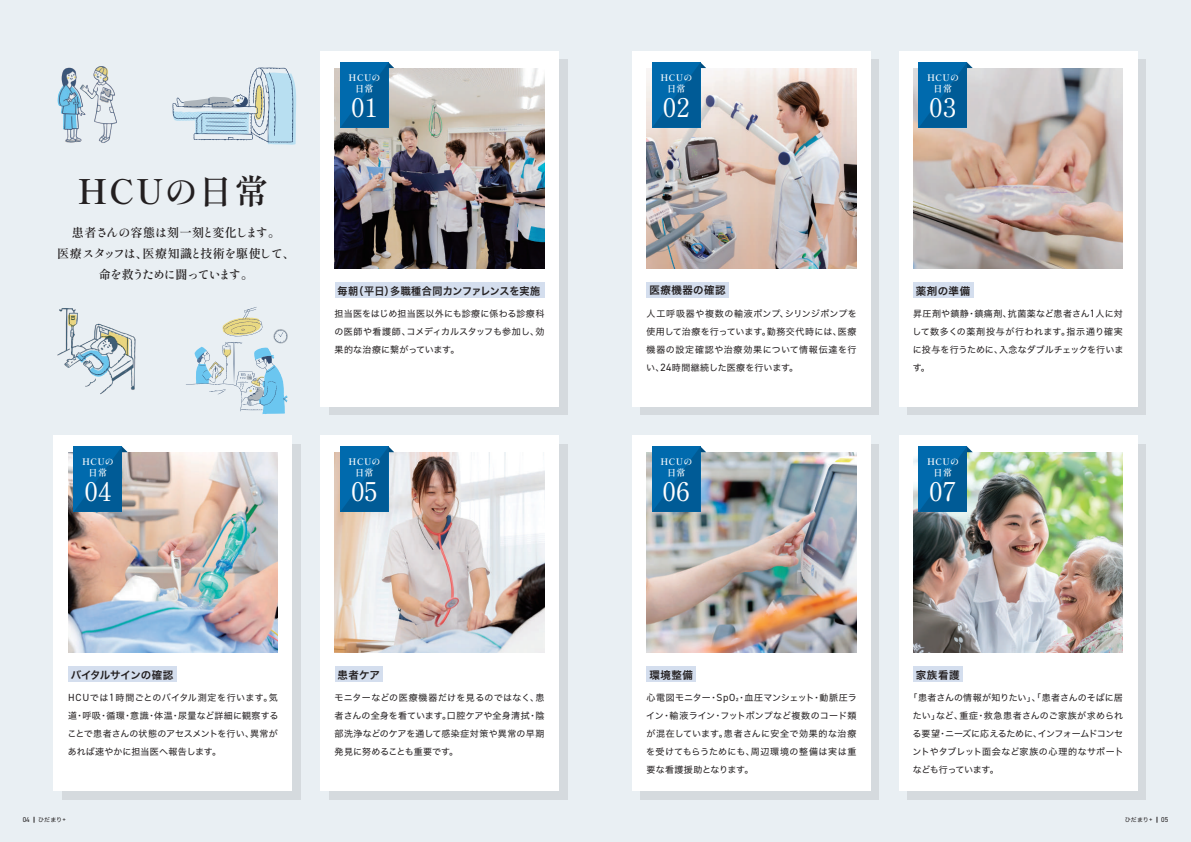
<style>
.page{position:relative;width:1191px;height:842px;background:#e9eff3}
.page>*{position:absolute;margin:0;border:0;box-sizing:border-box;transform-origin:0 0}
.t1{font:600 34px "Shippori Mincho";letter-spacing:.05em;color:#231f20}
.t2{font:26px "Shippori Mincho";color:#fff}
.t3{font:600 12px/21px "Shippori Mincho";letter-spacing:-.04em;color:#231f20;text-align:center}
.t4{font:10.5px "Hiragino Sans W6";letter-spacing:.03em;color:#231f20;scale:.96 1}
.t5{font:10.5px "Hiragino Sans W6";letter-spacing:.03em;color:#231f20}
.t6{font:10.5px "Hiragino Sans W6";letter-spacing:-.01em;color:#231f20}
.t7{font:10.5px "Hiragino Sans W6";letter-spacing:.05em;color:#231f20}
.t8{font:9px/18px "Hiragino Sans W4";letter-spacing:.02em;color:#231f20;text-align:justify}
.t9{font:600 9px/11px "Shippori Mincho";letter-spacing:.05em;color:#fff;text-align:center}
.t10{font:7px "DIN2014";color:#231f20}
.t11{font:6px "Hiragino Sans W4";letter-spacing:.02em;color:#231f20}
.s1{font-family:"DIN2014";font-size:10.6px}
.s2{font-family:"DIN2014";font-size:10.3px}
.s3{font-family:"DIN2014";font-size:7px}
.s4{font-family:"DIN2014";font-size:6.9px}
</style>
<div class="page">
<div style="left:329px;top:60px;width:238px;height:355px;background:linear-gradient(to right,#d5dade,#d5dade)"></div>
<div style="left:320px;top:51px;width:238px;height:356px;background:#fff"></div>
<svg style="left:907px;top:444px;width:238px;height:355px;fill:#d5dade"></svg>
<div style="left:899px;top:435px;width:238px;height:356px;background:#fff"></div>
<div style="left:641px;top:60px;width:238px;height:355px;background:linear-gradient(to right,#d5dade,#d5dade)"></div>
<div style="left:632px;top:51px;width:238px;height:356px;background:#fff"></div>
<svg style="left:907px;top:60px;width:238px;height:355px;fill:#d5dade"></svg>
<div style="left:899px;top:51px;width:238px;height:356px;background:#fff"></div>
<div style="left:62px;top:444px;width:238px;height:355px;background:#d5dade"></div>
<div style="left:54px;top:435px;width:238px;height:356px;background:#fff"></div>
<div style="left:329px;top:444px;width:238px;height:355px;background:linear-gradient(to right,#d5dade,#d5dade)"></div>
<div style="left:320px;top:435px;width:238px;height:356px;background:#fff"></div>
<div style="left:641px;top:444px;width:238px;height:355px;background:linear-gradient(to right,#d5dade,#d5dade)"></div>
<div style="left:632px;top:435px;width:238px;height:356px;background:#fff"></div>
<img style="left:646px;top:452px;width:210px;height:200px">
<img style="left:913px;top:452px;width:210px;height:200px">
<img style="left:68px;top:452px;width:210px;height:200px">
<img style="left:334px;top:452px;width:210px;height:200px">
<img style="left:646px;top:68px;width:210px;height:200px">
<img style="left:913px;top:68px;width:210px;height:200px">
<img style="left:334px;top:68px;width:210px;height:200px">
<svg style="left:340px;top:62px;width:54px;height:66px"></svg>
<svg style="left:652px;top:62px;width:54px;height:66px"></svg>
<svg style="left:918px;top:62px;width:54px;height:66px"></svg>
<svg style="left:340px;top:446px;width:54px;height:66px"></svg>
<svg style="left:74px;top:446px;width:54px;height:66px"></svg>
<svg style="left:652px;top:446px;width:54px;height:66px"></svg>
<svg style="left:918px;top:446px;width:54px;height:66px"></svg>
<div style="left:68px;top:666px;width:108px;height:15px;background:#d4deee"></div>
<div style="left:334px;top:667px;width:48px;height:15px;background:#d4deee"></div>
<div style="left:646px;top:282px;width:83px;height:15px;background:#d4deee"></div>
<div style="left:913px;top:283px;width:60px;height:15px;background:#d4deee"></div>
<div style="left:646px;top:666px;width:50px;height:15px;background:#d4deee"></div>
<div style="left:913px;top:666px;width:49px;height:15px;background:#d4deee"></div>
<div style="left:334px;top:283px;width:210px;height:15px;background:#d4deee"></div>
<img style="left:57px;top:66px;width:60px;height:77px">
<img style="left:57px;top:308px;width:79px;height:87px">
<svg style="left:173px;top:68px;width:123px;height:77px"></svg>
<svg style="left:186px;top:307px;width:102px;height:107px"></svg>
<h1 class="t1" style="left:78px;top:171px;width:192px">HCUの日常</h1>
<h3 class="t3" style="left:57px;top:222px;width:239px">患者さんの容態は刻一刻と変化します。<br>医療スタッフは、医療知識と技術を駆使して、命を救うために闘っています。</h3>
<p class="t9" style="left:82px;top:456px;width:33px">HCUの日常</p>
<h2 class="t2" style="left:84px;top:476px;width:28px">04</h2>
<p class="t9" style="left:348px;top:72px;width:33px">HCUの日常</p>
<h2 class="t2" style="left:351px;top:92px;width:28px">01</h2>
<p class="t4" style="left:337px;top:281px;width:213px">毎朝（平日）多職種合同カンファレンスを実施</p>
<p class="t8" style="left:334px;top:304px;width:212px">担当医をはじめ担当医以外にも診療に係わる診療科の医師や看護師、コメディカルスタッフも参加し、効果的な治療に繋がっています。</p>
<p class="t9" style="left:348px;top:456px;width:33px">HCUの日常</p>
<h2 class="t2" style="left:351px;top:476px;width:28px">05</h2>
<p class="t6" style="left:71px;top:665px;width:104px">バイタルサインの確認</p>
<p class="t5" style="left:337px;top:665px;width:44px">患者ケア</p>
<p class="t9" style="left:660px;top:72px;width:33px">HCUの日常</p>
<h2 class="t2" style="left:663px;top:92px;width:28px">02</h2>
<p class="t9" style="left:927px;top:72px;width:33px">HCUの日常</p>
<h2 class="t2" style="left:929px;top:92px;width:29px">03</h2>
<p class="t7" style="left:649px;top:281px;width:78px">医療機器の確認</p>
<p class="t5" style="left:916px;top:281px;width:56px">薬剤の準備</p>
<p class="t8" style="left:646px;top:304px;width:212px">人工呼吸器や複数の輸液ポンプ、シリンジポンプを使用して治療を行っています。勤務交代時には、医療機器の設定確認や治療効果について情報伝達を行い、<span class="s1">24</span>時間継続した医療を行います。</p>
<p class="t8" style="left:912px;top:304px;width:212px">昇圧剤や鎮静・鎮痛剤、抗菌薬など患者さん<span class="s1">1</span>人に対して数多くの薬剤投与が行われます。指示通り確実に投与を行うために、入念なダブルチェックを行います。</p>
<p class="t9" style="left:660px;top:456px;width:33px">HCUの日常</p>
<h2 class="t2" style="left:662px;top:476px;width:29px">06</h2>
<p class="t9" style="left:927px;top:456px;width:33px">HCUの日常</p>
<h2 class="t2" style="left:929px;top:476px;width:29px">07</h2>
<p class="t5" style="left:649px;top:665px;width:45px">環境整備</p>
<p class="t5" style="left:916px;top:665px;width:45px">家族看護</p>
<p class="t8" style="left:67px;top:688px;width:212px"><span class="s2">HCU</span>では<span class="s1">1</span>時間ごとのバイタル測定を行います。気道・呼吸・循環・意識・体温・尿量など詳細に観察することで患者さんの状態のアセスメントを行い、異常があれば速やかに担当医へ報告します。</p>
<p class="t8" style="left:334px;top:688px;width:212px">モニターなどの医療機器だけを見るのではなく、患者さんの全身を看ています。口腔ケアや全身清拭・陰部洗浄などのケアを通して感染症対策や異常の早期発見に努めることも重要です。</p>
<p class="t8" style="left:646px;top:688px;width:212px">心電図モニター・<span class="s2">SpO²</span>・血圧マンシェット・動脈圧ライン・輸液ライン・フットポンプなど複数のコード類が混在しています。患者さんに安全で効果的な治療を受けてもらうためにも、周辺環境の整備は実は重要な看護援助となります。</p>
<p class="t8" style="left:912px;top:688px;width:213px;text-indent:-4px">「患者さんの情報が知りたい」、「患者さんのそばに居たい」など、重症・救急患者さんのご家族が求められる要望・ニーズに応えるために、インフォームドコンセントやタブレット面会など家族の心理的なサポー卜なども行っています。</p>
<p class="t11" style="left:23px;top:814px;width:45px"><span class="s3">04</span> ひだまり<span class="s4">+</span></p>
<p class="t11" style="left:1124px;top:814px;width:29px">ひだまり<span class="s4">+</span></p>
<p class="t10" style="left:1161px;top:815px;width:8px">05</p>
</div>
